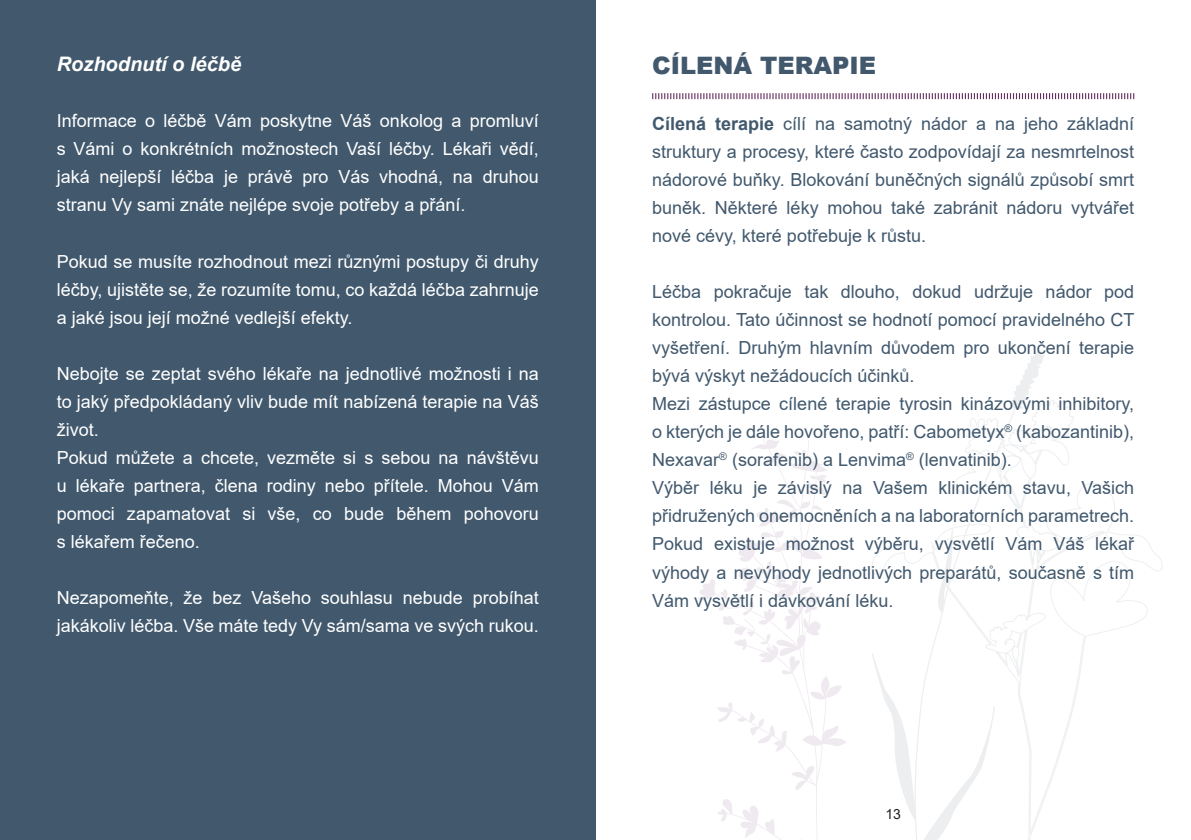
<style>
.page{position:relative;width:1191px;height:840px;background:#fff}
.page>*{position:absolute;margin:0;border:0;box-sizing:border-box;transform-origin:0 0}
.t1{font:900 24px "Arial";color:#41586d}
.t2{font:italic 700 20px "Arial";color:#fff}
.t3{font:18px/28px "Arial";color:#41586d;text-align:justify}
.t4{font:18px/28px "Arial";color:#fff;text-align:justify}
.t5{font:14px "Arial";color:#231f20}
.s1{font-weight:700}
</style>
<div class="page">
<svg style="left:1044px;top:400px;width:118px;height:400px"></svg>
<svg style="left:698px;top:539px;width:149px;height:300px"></svg>
<svg style="left:751px;top:440px;width:77px;height:230px"></svg>
<svg style="left:872px;top:351px;width:172px;height:488px"></svg>
<div style="left:0;top:0;width:595px;height:839px;background:#41586d"></div>
<div style="left:857px;top:501px;width:75px;height:39px;background:#fff"></div>
<svg style="left:652px;top:93px;width:482px;height:6px"></svg>
<p class="t2" style="left:57px;top:51px;width:186px">Rozhodnutí o léčbě</p>
<p class="t4" style="left:57px;top:107px;width:483px">Informace o léčbě Vám poskytne Váš onkolog a promluví s Vámi o konkrétních možnostech Vaší léčby. Lékaři vědí, jaká nejlepší léčba je právě pro Vás vhodná, na druhou stranu Vy sami znáte nejlépe svoje potřeby a přání.</p>
<p class="t4" style="left:57px;top:247px;width:483px">Pokud se musíte rozhodnout mezi různými postupy či druhy léčby, ujistěte se, že rozumíte tomu, co každá léčba zahrnuje a jaké jsou její možné vedlejší efekty.</p>
<p class="t4" style="left:57px;top:359px;width:483px">Nebojte se zeptat svého lékaře na jednotlivé možnosti i na to jaký předpokládaný vliv bude mít nabízená terapie na Váš život.</p>
<p class="t4" style="left:57px;top:443px;width:483px">Pokud můžete a chcete, vezměte si s sebou na návštěvu u lékaře partnera, člena rodiny nebo přítele. Mohou Vám pomoci zapamatovat si vše, co bude během pohovoru s lékařem řečeno.</p>
<p class="t4" style="left:57px;top:583px;width:483px">Nezapomeňte, že bez Vašeho souhlasu nebude probíhat jakákoliv léčba. Vše máte tedy Vy sám/sama ve svých rukou.</p>
<p class="t1" style="left:652px;top:48px;width:225px">CÍLENÁ TERAPIE</p>
<p class="t3" style="left:652px;top:109px;width:483px"><span class="s1">Cílená terapie</span> cílí na samotný nádor a na jeho základní struktury a procesy, které často zodpovídají za nesmrtelnost nádorové buňky. Blokování buněčných signálů způsobí smrt buněk. Některé léky mohou také zabránit nádoru vytvářet nové cévy, které potřebuje k růstu.</p>
<p class="t3" style="left:652px;top:277px;width:484px">Léčba pokračuje tak dlouho, dokud udržuje nádor pod kontrolou. Tato účinnost se hodnotí pomocí pravidelného CT vyšetření. Druhým hlavním důvodem pro ukončení terapie bývá výskyt nežádoucích účinků.</p>
<p class="t3" style="left:652px;top:389px;width:483px">Mezi zástupce cílené terapie tyrosin kinázovými inhibitory, o kterých je dále hovořeno, patří: Cabometyx<sup>®</sup> (kabozantinib), Nexavar<sup>®</sup> (sorafenib) a Lenvima<sup>®</sup> (lenvatinib).</p>
<p class="t3" style="left:652px;top:473px;width:483px">Výběr léku je závislý na Vašem klinickém stavu, Vašich přidružených onemocněních a na laboratorních parametrech.<br>Pokud existuje možnost výběru, vysvětlí Vám Váš lékař výhody a nevýhody jednotlivých preparátů, současně s tím Vám vysvětlí i dávkování léku.</p>
<p class="t5" style="left:885px;top:804px;width:17px">13</p>
</div>
